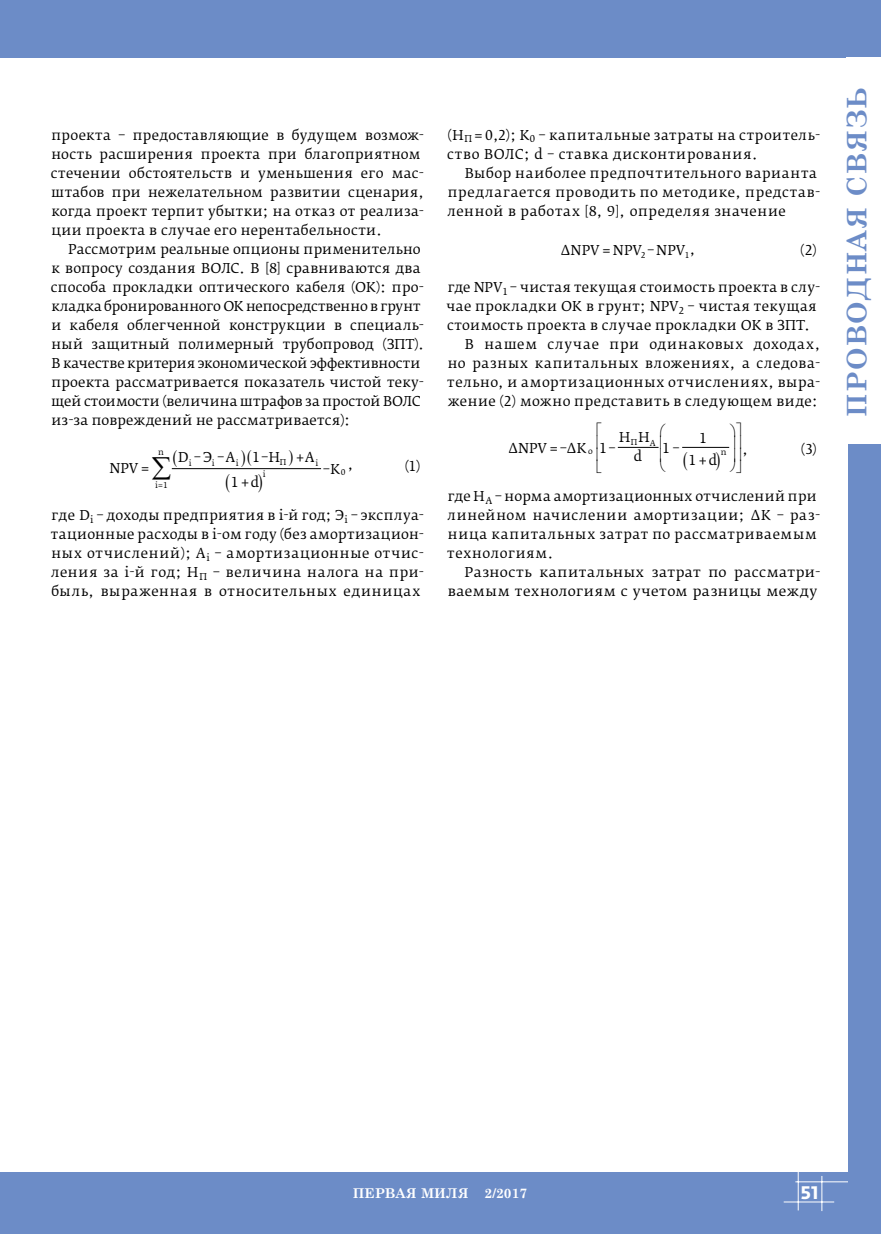
<style>
.page{position:relative;width:881px;height:1234px;background:#fff}
.page>*{position:absolute;margin:0;border:0;box-sizing:border-box;transform-origin:0 0}
.t1{font:700 27px "Century Schoolbook";letter-spacing:.05em;color:#6c8cc7}
.t2{font:700 18px "Fedra Sans Pro";color:#fff}
.t3{font:13.5px/19px "Fedra Serif B Pro";letter-spacing:.025em;color:#000}
.t4{font:13.5px/19px "Fedra Serif B Pro";letter-spacing:.045em;color:#000}
.t5{font:13.5px "Fedra Serif B Pro";letter-spacing:.05em;color:#000}
.t6{font:700 13.5px "Century Schoolbook";color:#fff}
.t7{font:13.5px "Fedra Serif B Pro";letter-spacing:-.005em;color:#000}
.t8{font:8.1px "Fedra Serif B Pro";color:#000}
</style>
<div class="page">
<div style="left:0;top:0;width:880px;height:57px;background:#6c8cc7"></div>
<div style="left:0;top:1172px;width:880px;height:61px;background:#6c8cc7"></div>
<hr style="left:783px;top:1201px;width:50px;height:1px;background:#fff">
<hr style="left:797px;top:1171px;width:1px;height:39px;background:#fff">
<hr style="left:821px;top:1175px;width:1px;height:35px;background:#fff">
<hr style="left:795px;top:1181px;width:85px;height:1px;background:#fff">
<div style="left:847px;top:0;width:33px;height:1233px;background:#6c8cc7"></div>
<div style="left:846px;top:57px;width:34px;height:386px;background:#fff"></div>
<hr style="left:172px;top:468px;width:148px;height:1px;background:#000">
<hr style="left:618px;top:447px;width:39px;height:1px;background:#000">
<hr style="left:682px;top:447px;width:46px;height:1px;background:#000">
<p class="t3" style="left:51px;top:125px;width:374px">проекта – предоставляющие в будущем возмож&shy;ность расширения проекта при благоприятном стечении обстоятельств и уменьшения его мас&shy;штабов при нежелательном развитии сценария, когда проект терпит убытки; на отказ от реализа&shy;ции проекта в случае его нерентабельности.</p>
<p class="t3" style="left:51px;top:239px;width:374px;text-indent:17px">Рассмотрим реальные опционы применительно к вопросу создания ВОЛС. В [8] сравниваются два способа прокладки оптического кабеля (ОК): про&shy;кладка бронированного ОК непосредственно в грунт и кабеля облегченной конструкции в специаль&shy;ный защитный полимерный трубопровод (ЗПТ).<br>В качестве критерия экономической эффективности проекта рассматривается показатель чистой теку&shy;щей стоимости (величина штрафов за простой ВОЛС из-за повреждений не рассматривается):</p>
<p class="t8" style="left:158px;top:447px;width:7px">n</p>
<p class="t8" style="left:189px;top:457px;width:4px">i</p>
<p class="t8" style="left:212px;top:457px;width:4px">i</p>
<p class="t8" style="left:236px;top:457px;width:4px">i</p>
<p class="t8" style="left:279px;top:457px;width:8px">П</p>
<p class="t8" style="left:315px;top:457px;width:4px">i</p>
<p class="t8" style="left:263px;top:469px;width:4px">i</p>
<p class="t8" style="left:340px;top:467px;width:6px">0</p>
<p class="t8" style="left:155px;top:480px;width:14px">i=1</p>
<p class="t3" style="left:178px;top:447px;width:138px">D –Э –A 1–H +A</p>
<p class="t3" style="left:347px;top:455px;width:7px">,</p>
<p class="t3" style="left:404px;top:456px;width:18px">(1)</p>
<p class="t3" style="left:51px;top:506px;width:374px;text-align:justify">где D<sub>i</sub> – доходы предприятия в i-й год; Э<sub>i</sub> – эксплуа&shy;тационные расходы в i-ом году (без амортизацион&shy;ных отчислений); А<sub>i</sub> – амортизационные отчис&shy;ления за i-й год; Н<sub>П</sub> – величина налога на при&shy;быль, выраженная в относительных единицах</p>
<p class="t3" style="left:109px;top:458px;width:41px">NPV =</p>
<p class="t3" style="left:323px;top:460px;width:19px">–K</p>
<p class="t3" style="left:230px;top:472px;width:30px">1+d</p>
<p class="t4" style="left:447px;top:125px;width:374px">(Н<sub>П</sub> = 0,2); K<sub>0</sub> – капитальные затраты на строитель&shy;ство ВОЛС; d – ставка дисконтирования.</p>
<p class="t4" style="left:447px;top:163px;width:374px;text-indent:17px">Выбор наиболее предпочтительного варианта предлагается проводить по методике, представ&shy;ленной в работах [8, 9], определяя значение</p>
<p class="t7" style="left:560px;top:241px;width:136px">ΔNPV = NPV<sub>2</sub> – NPV ,</p>
<p class="t8" style="left:684px;top:250px;width:6px">1</p>
<p class="t3" style="left:799px;top:241px;width:18px">(2)</p>
<p class="t3" style="left:447px;top:277px;width:374px">где NPV<sub>1</sub> – чистая текущая стоимость проекта в слу-</p>
<p class="t3" style="left:446px;top:296px;width:371px">чае прокладки ОК в грунт; NPV<sub>2</sub> – чистая текущая</p>
<p class="t3" style="left:447px;top:315px;width:364px">стоимость проекта в случае прокладки ОК в ЗПТ.</p>
<p class="t5" style="left:464px;top:336px;width:357px">В нашем случае при одинаковых доходах,</p>
<p class="t4" style="left:447px;top:353px;width:374px">но разных капитальных вложениях, а следова-</p>
<p class="t4" style="left:447px;top:373px;width:374px">тельно, и амортизационных отчислениях, выра-</p>
<p class="t4" style="left:448px;top:392px;width:371px">жение (2) можно представить в следующем виде:</p>
<p class="t8" style="left:630px;top:437px;width:8px">П</p>
<p class="t8" style="left:649px;top:437px;width:7px">А</p>
<p class="t8" style="left:588px;top:446px;width:6px">o</p>
<p class="t8" style="left:720px;top:447px;width:7px">n</p>
<p class="t3" style="left:619px;top:427px;width:32px">H Н</p>
<p class="t3" style="left:698px;top:428px;width:10px">1</p>
<p class="t3" style="left:508px;top:438px;width:108px">ΔNPV = –ΔK 1–</p>
<p class="t3" style="left:662px;top:438px;width:19px">1–</p>
<p class="t3" style="left:633px;top:447px;width:10px">d</p>
<p class="t3" style="left:688px;top:450px;width:30px">1+d</p>
<p class="t3" style="left:741px;top:440px;width:7px">,</p>
<p class="t3" style="left:800px;top:440px;width:18px">(3)</p>
<p class="t4" style="left:447px;top:487px;width:374px">где H<sub>A</sub> – норма амортизационных отчислений при линейном начислении амортизации; ΔK – раз&shy;ница капитальных затрат по рассматриваемым технологиям.</p>
<p class="t3" style="left:447px;top:563px;width:372px;text-align:right">Разность капитальных затрат по рассматри&shy;ваемым технологиям с учетом разницы между</p>
<h1 class="t1" style="left:835px;top:416px;width:331px;rotate:-90deg">Проводная связь</h1>
<p class="t6" style="left:352px;top:1181px;width:176px">ПЕРВАЯ МИЛЯ 12/2017</p>
<h2 class="t2" style="left:800px;top:1180px;width:20px">51</h2>
</div>
